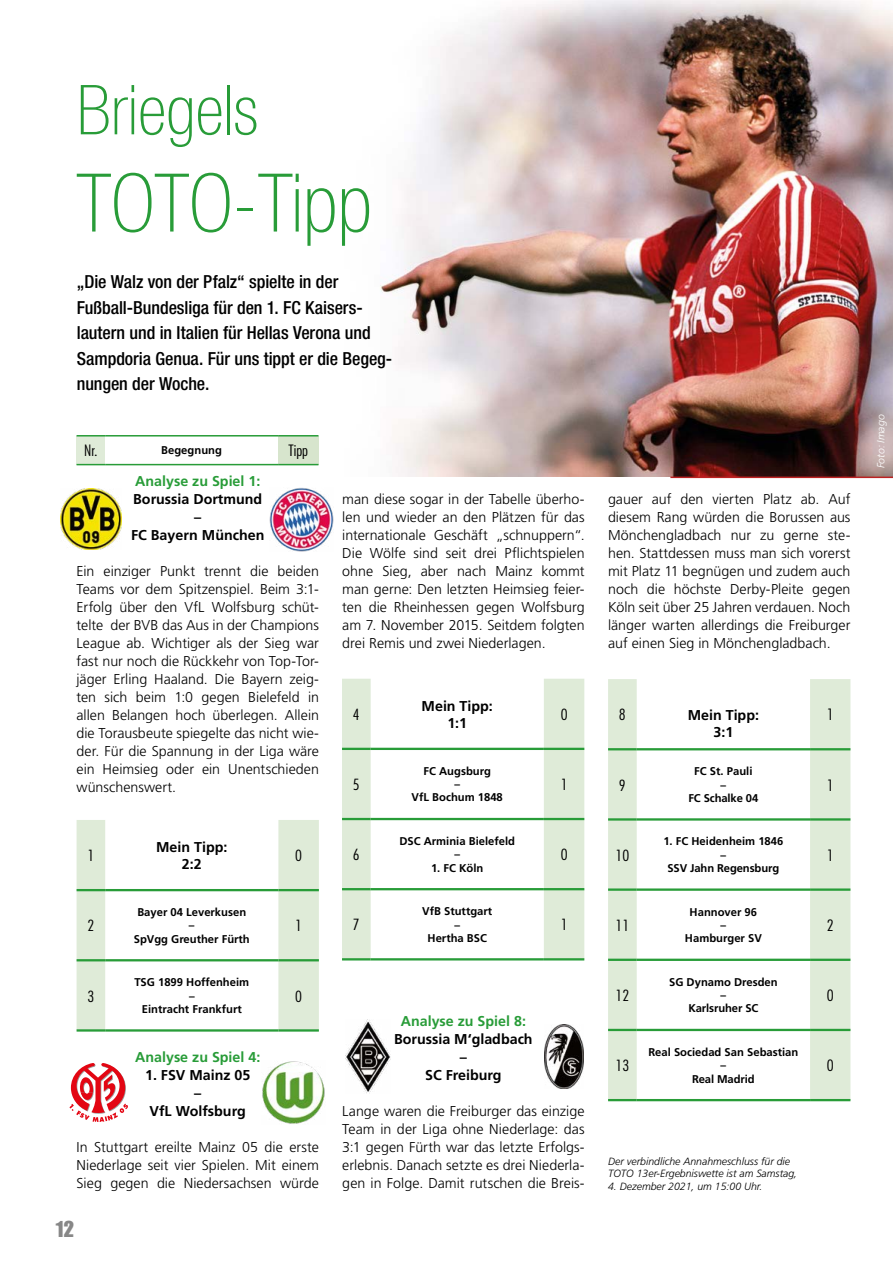
<style>
.page{position:relative;width:893px;height:1263px;background:#fff}
.page>*{position:absolute;margin:0;border:0;box-sizing:border-box;transform-origin:0 0}
.t1{font:100 condensed 81px "Helvetica Neue LT Std";color:#289c38}
.t2{font:100 condensed 69px "Helvetica Neue LT Std";color:#289c38}
.t3{font:22.5px "Impact LT Std";color:#878787}
.t4{font:500 condensed 18px/25.5px "Helvetica Neue LT Std";letter-spacing:-.005em;color:#000}
.t5{font:300 condensed 15.3px "Futura Std";color:#000;scale:1.1 1}
.t6{font:300 condensed 15px "Futura Std";color:#000;scale:1.1 1}
.t7{font:300 14.25px/18px "Frutiger LT Std";color:#000;text-align:justify}
.t8{font:700 14.25px/18px "Frutiger LT Std";color:#000;text-align:center}
.t9{font:700 14.25px "Frutiger LT Std";color:#289c38}
.t10{font:700 11.25px/13.4px "Frutiger LT Std";color:#000;text-align:center}
.t11{font:italic 300 10.5px/12.6px "Frutiger LT Std";color:#000}
.t12{font:italic 300 10.5px "Frutiger LT Std";color:#fff}
</style>
<div class="page">
<img style="left:237px;top:0;width:656px;height:477px">
<hr style="left:670px;top:477px;width:223px;height:1px;background:#bc2222">
<div style="left:77px;top:436px;width:28px;height:29px;background:#dfebd8"></div>
<div style="left:278px;top:436px;width:40px;height:29px;background:#d7e5cd"></div>
<svg style="left:77px;top:435px;width:28px;height:1px"></svg>
<svg style="left:77px;top:464px;width:28px;height:1px"></svg>
<hr style="left:105px;top:435px;width:173px;height:1px;background:#289c38">
<hr style="left:105px;top:464px;width:173px;height:1px;background:#289c38">
<hr style="left:278px;top:435px;width:40px;height:1px;background:#289c38">
<hr style="left:278px;top:464px;width:40px;height:1px;background:#289c38">
<svg style="left:342px;top:679px;width:242px;height:279px"></svg>
<hr style="left:544px;top:818px;width:40px;height:2px;background:#289c38">
<hr style="left:544px;top:888px;width:40px;height:2px;background:#289c38">
<hr style="left:371px;top:748px;width:173px;height:2px;background:#289c38">
<hr style="left:342px;top:818px;width:29px;height:2px;background:#289c38">
<hr style="left:371px;top:818px;width:173px;height:2px;background:#289c38">
<hr style="left:342px;top:888px;width:29px;height:2px;background:#289c38">
<hr style="left:371px;top:888px;width:173px;height:2px;background:#289c38">
<hr style="left:342px;top:958px;width:29px;height:2px;background:#289c38">
<hr style="left:371px;top:958px;width:173px;height:2px;background:#289c38">
<hr style="left:544px;top:958px;width:40px;height:2px;background:#289c38">
<hr style="left:342px;top:748px;width:29px;height:2px;background:#289c38">
<hr style="left:544px;top:748px;width:40px;height:2px;background:#289c38">
<svg style="left:77px;top:820px;width:242px;height:209px"></svg>
<hr style="left:278px;top:959px;width:41px;height:2px;background:#289c38">
<hr style="left:105px;top:889px;width:173px;height:2px;background:#289c38">
<hr style="left:77px;top:959px;width:28px;height:2px;background:#289c38">
<hr style="left:105px;top:959px;width:173px;height:2px;background:#289c38">
<hr style="left:77px;top:1029px;width:28px;height:2px;background:#289c38">
<hr style="left:105px;top:1029px;width:173px;height:2px;background:#289c38">
<hr style="left:278px;top:1029px;width:41px;height:2px;background:#289c38">
<hr style="left:77px;top:889px;width:28px;height:2px;background:#289c38">
<hr style="left:278px;top:889px;width:41px;height:2px;background:#289c38">
<svg style="left:608px;top:679px;width:242px;height:420px"></svg>
<hr style="left:608px;top:818px;width:29px;height:3px;background:#289c38">
<hr style="left:637px;top:818px;width:173px;height:3px;background:#289c38">
<hr style="left:608px;top:888px;width:29px;height:3px;background:#289c38">
<hr style="left:637px;top:888px;width:173px;height:3px;background:#289c38">
<hr style="left:608px;top:959px;width:29px;height:2px;background:#289c38">
<hr style="left:608px;top:1029px;width:29px;height:2px;background:#289c38">
<hr style="left:608px;top:1099px;width:29px;height:2px;background:#289c38">
<hr style="left:637px;top:959px;width:173px;height:2px;background:#289c38">
<hr style="left:637px;top:1029px;width:173px;height:2px;background:#289c38">
<hr style="left:637px;top:1099px;width:173px;height:2px;background:#289c38">
<hr style="left:810px;top:818px;width:40px;height:3px;background:#289c38">
<hr style="left:810px;top:888px;width:40px;height:3px;background:#289c38">
<hr style="left:810px;top:959px;width:40px;height:2px;background:#289c38">
<hr style="left:810px;top:1029px;width:40px;height:2px;background:#289c38">
<hr style="left:810px;top:1099px;width:40px;height:2px;background:#289c38">
<hr style="left:637px;top:748px;width:173px;height:2px;background:#289c38">
<hr style="left:810px;top:748px;width:40px;height:2px;background:#289c38">
<hr style="left:608px;top:748px;width:29px;height:2px;background:#289c38">
<img style="left:61px;top:488px;width:61px;height:62px">
<img style="left:270px;top:488px;width:64px;height:63px">
<img style="left:262px;top:1061px;width:63px;height:63px">
<svg style="left:69px;top:1063px;width:59px;height:59px"></svg>
<img style="left:544px;top:1024px;width:40px;height:64px">
<img style="left:345px;top:1020px;width:46px;height:73px">
<h2 class="t2" style="left:77px;top:71px;width:183px">Briegels</h2>
<h1 class="t1" style="left:77px;top:158px;width:297px">TOTO-Tipp</h1>
<p class="t4" style="left:77px;top:269px;width:317px">„Die Walz von der Pfalz“ spielte in der Fußball-Bundesliga für den 1. FC Kaisers&shy;lautern und in Italien für Hellas Verona und Sampdoria Genua. Für uns tippt er die Begeg&shy;nungen der Woche.</p>
<p class="t5" style="left:84px;top:442px;width:14px">Nr.</p>
<p class="t10" style="left:161px;top:444px;width:62px">Begegnung</p>
<p class="t5" style="left:289px;top:442px;width:19px">Tipp</p>
<p class="t9" style="left:135px;top:473px;width:127px">Analyse zu Spiel 1:</p>
<p class="t8" style="left:131px;top:490px;width:135px">Borussia Dortmund –<br>FC Bayern München</p>
<p class="t7" style="left:77px;top:562px;width:244px">Ein einziger Punkt trennt die beiden Teams vor dem Spitzenspiel. Beim 3:1- Erfolg über den VfL Wolfsburg schüt&shy;telte der BVB das Aus in der Champions League ab. Wichtiger als der Sieg war fast nur noch die Rückkehr von Top-Tor&shy;jäger Erling Haaland. Die Bayern zeig&shy;ten sich beim 1:0 gegen Bielefeld in allen Belangen hoch überlegen. Allein die Torausbeute spiegelte das nicht wie&shy;der. Für die Spannung in der Liga wäre ein Heimsieg oder ein Unentschieden wünschenswert.</p>
<p class="t6" style="left:87px;top:847px;width:8px">1</p>
<p class="t8" style="left:156px;top:838px;width:73px;line-height:17.2px">Mein Tipp:<br>2:2</p>
<p class="t6" style="left:295px;top:847px;width:8px">0</p>
<p class="t6" style="left:87px;top:917px;width:8px">2</p>
<p class="t6" style="left:87px;top:987px;width:8px">3</p>
<p class="t10" style="left:134px;top:906px;width:118px">Bayer 04 Leverkusen –<br>SpVgg Greuther Fürth</p>
<p class="t10" style="left:134px;top:976px;width:116px">TSG 1899 Hoffenheim –<br>Eintracht Frankfurt</p>
<p class="t6" style="left:295px;top:917px;width:8px">1</p>
<p class="t6" style="left:295px;top:987px;width:8px">0</p>
<p class="t9" style="left:135px;top:1049px;width:127px">Analyse zu Spiel 4:</p>
<p class="t8" style="left:145px;top:1066px;width:107px">1. FSV Mainz 05 –<br>VfL Wolfsburg</p>
<p class="t7" style="left:77px;top:1138px;width:244px">In Stuttgart ereilte Mainz 05 die erste Niederlage seit vier Spielen. Mit einem Sieg gegen die Niedersachsen würde</p>
<h3 class="t3" style="left:55px;top:1216px;width:21px">12</h3>
<p class="t7" style="left:342px;top:490px;width:244px">man diese sogar in der Tabelle überho&shy;len und wieder an den Plätzen für das internationale Geschäft „schnuppern“.<br>Die Wölfe sind seit drei Pflichtspielen ohne Sieg, aber nach Mainz kommt man gerne: Den letzten Heimsieg feier&shy;ten die Rheinhessen gegen Wolfsburg am 7. November 2015. Seitdem folgten drei Remis und zwei Niederlagen.</p>
<p class="t6" style="left:353px;top:705px;width:8px">4</p>
<p class="t8" style="left:422px;top:697px;width:73px;line-height:17.2px">Mein Tipp:<br>1:1</p>
<p class="t6" style="left:561px;top:705px;width:8px">0</p>
<p class="t6" style="left:353px;top:776px;width:8px">5</p>
<p class="t10" style="left:412px;top:764px;width:93px">FC Augsburg<br>–<br>VfL Bochum 1848</p>
<p class="t6" style="left:561px;top:776px;width:8px">1</p>
<p class="t6" style="left:353px;top:846px;width:8px">6</p>
<p class="t10" style="left:399px;top:834px;width:117px">DSC Arminia Bielefeld –</p>
<p class="t10" style="left:431px;top:861px;width:54px">1. FC Köln</p>
<p class="t6" style="left:561px;top:846px;width:8px">0</p>
<p class="t6" style="left:353px;top:916px;width:8px">7</p>
<p class="t10" style="left:422px;top:905px;width:72px">VfB Stuttgart –<br>Hertha BSC</p>
<p class="t6" style="left:561px;top:916px;width:8px">1</p>
<p class="t9" style="left:401px;top:1013px;width:127px">Analyse zu Spiel 8:</p>
<p class="t8" style="left:394px;top:1030px;width:140px">Borussia M‘gladbach –<br>SC Freiburg</p>
<p class="t7" style="left:342px;top:1102px;width:244px">Lange waren die Freiburger das einzige Team in der Liga ohne Niederlage: das 3:1 gegen Fürth war das letzte Erfolgs&shy;erlebnis. Danach setzte es drei Niederla&shy;gen in Folge. Damit rutschen die Breis-</p>
<p class="t7" style="left:608px;top:490px;width:244px">gauer auf den vierten Platz ab. Auf diesem Rang würden die Borussen aus Mönchengladbach nur zu gerne ste&shy;hen. Stattdessen muss man sich vorerst mit Platz 11 begnügen und zudem auch noch die höchste Derby-Pleite gegen Köln seit über 25 Jahren verdauen. Noch länger warten allerdings die Freiburger auf einen Sieg in Mönchengladbach.</p>
<p class="t6" style="left:619px;top:706px;width:8px">8</p>
<p class="t8" style="left:688px;top:706px;width:73px;line-height:17.2px">Mein Tipp:<br>3:1</p>
<p class="t5" style="left:827px;top:706px;width:8px">1</p>
<p class="t6" style="left:619px;top:776px;width:8px">9</p>
<p class="t6" style="left:615px;top:846px;width:14px">10</p>
<p class="t10" style="left:688px;top:765px;width:71px">FC St. Pauli<br>–<br>FC Schalke 04</p>
<p class="t10" style="left:663px;top:835px;width:122px">1. FC Heidenheim 1846 –<br>SSV Jahn Regensburg</p>
<p class="t5" style="left:827px;top:776px;width:8px">1</p>
<p class="t5" style="left:827px;top:846px;width:8px">1</p>
<p class="t6" style="left:615px;top:916px;width:14px">11</p>
<p class="t10" style="left:685px;top:905px;width:78px">Hannover 96<br>–<br>Hamburger SV</p>
<p class="t5" style="left:827px;top:916px;width:8px">2</p>
<p class="t6" style="left:615px;top:987px;width:14px">12</p>
<p class="t6" style="left:615px;top:1057px;width:14px">13</p>
<p class="t10" style="left:669px;top:975px;width:110px">SG Dynamo Dresden –<br>Karlsruher SC</p>
<p class="t10" style="left:648px;top:1045px;width:152px">Real Sociedad San Sebastian –<br>Real Madrid</p>
<p class="t11" style="left:608px;top:1155px;width:191px">Der verbindliche Annahmeschluss für die<br>TOTO 13er-Ergebniswette ist am Samstag,</p>
<p class="t11" style="left:608px;top:1180px;width:156px">4. Dezember 2021, um 15:00 Uhr.</p>
<p class="t5" style="left:827px;top:986px;width:8px">0</p>
<p class="t5" style="left:827px;top:1056px;width:8px">0</p>
<p class="t12" style="left:875px;top:468px;width:55px;rotate:-90deg">Foto: Imago</p>
</div>
